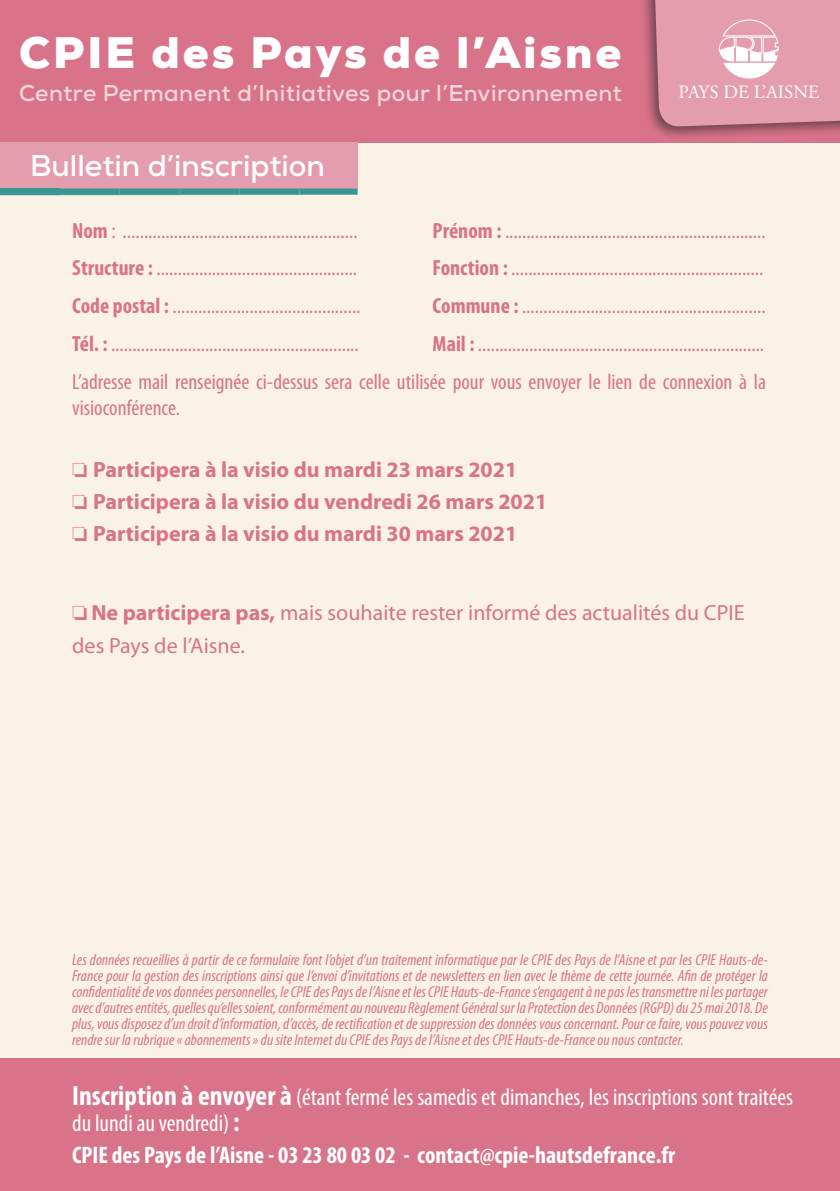
<style>
.page{position:relative;width:840px;height:1191px;background:#fff}
.page>*{position:absolute;margin:0;border:0;box-sizing:border-box;transform-origin:0 0}
.t1{font:900 44px "Nexa";letter-spacing:.07em;color:#fff}
.t2{font:700 30px "Nexa";color:#fff}
.t3{font:condensed 24px/26px "Myriad Pro";color:#fff}
.t4{font:700 condensed 24px "Myriad Pro";color:#fff}
.t5{font:700 22.8px "Nexa";letter-spacing:.02em;color:#f3d5dc}
.t6{font:condensed 22px/37.8px "Myriad Pro";color:#d8738a;text-align:right}
.t7{font:700 22px/32px "Myriad Pro";color:#d8738a}
.t8{font:22px/32px "Myriad Pro";color:#d8738a}
.t9{font:18.8px "Adobe Garamond Pro";color:#fff}
.t10{font:italic condensed 16px/16px "Myriad Pro";color:#d8738a;text-align:justify}
.s1{font-weight:700}
.s2{font-weight:700;font-size:28px}
</style>
<div class="page">
<div style="left:0;top:0;width:839px;height:1191px;background:#faf2e7"></div>
<div style="left:0;top:1059px;width:839px;height:132px;background:#d8738a"></div>
<div style="left:0;top:0;width:839px;height:143px;background:#d8738a"></div>
<div style="left:0;top:142px;width:357px;height:49px;background:#e49dad"></div>
<svg style="left:60px;top:188px;width:297px;height:7px;background:#489994"></svg>
<div style="left:0;top:188px;width:60px;height:7px;background:#369790"></div>
<div style="left:638px;top:0;width:201px;height:141px;background:#231f20;opacity:.6"></div>
<svg style="left:653px;top:0;width:186px;height:127px;background:#e19fae"></svg>
<h1 class="t1" style="left:19px;top:25px;width:603px">CPIE des Pays de l’Aisne</h1>
<h3 class="t5" style="left:19px;top:79px;width:604px">Centre Permanent d’Initiatives pour l’Environnement</h3>
<p class="t9" style="left:678px;top:81px;width:142px">PAYS DE L’AISNE</p>
<h2 class="t2" style="left:30px;top:146px;width:296px">Bulletin d’inscription</h2>
<h3 class="t6" style="left:72px;top:211px;width:287px"><span class="s1">Nom</span> : .......................................................</h3>
<h3 class="t6" style="left:432px;top:211px;width:334px"><span class="s1">Prénom :</span> .............................................................</h3>
<h3 class="t6" style="left:72px;top:249px;width:286px"><span class="s1">Structure :</span> ...............................................</h3>
<h3 class="t6" style="left:432px;top:249px;width:332px"><span class="s1">Fonction :</span> ...........................................................</h3>
<h3 class="t6" style="left:72px;top:287px;width:290px"><span class="s1">Code postal :</span> ............................................</h3>
<h3 class="t6" style="left:432px;top:287px;width:334px"><span class="s1">Commune :</span> .........................................................</h3>
<h3 class="t6" style="left:72px;top:324px;width:288px"><span class="s1">Tél. :</span> ..........................................................</h3>
<h3 class="t6" style="left:72px;top:324px;width:695px"><span class="s1">Mail :</span> ...................................................................<br>L’adresse mail renseignée ci-dessus sera celle utilisée pour vous envoyer le lien de connexion à la</h3>
<h3 class="t6" style="left:72px;top:388px;width:109px">visioconférence.</h3>
<h3 class="t7" style="left:72px;top:453px;width:476px">❏ Participera à la visio du mardi 23 mars 2021<br>❏ Participera à la visio du vendredi 26 mars 2021 ❏ Participera à la visio du mardi 30 mars 2021</h3>
<h3 class="t8" style="left:72px;top:597px;width:673px">❏ <span class="s1">Ne participera pas,</span> mais souhaite rester informé des actualités du CPIE des Pays de l’Aisne.</h3>
<p class="t10" style="left:72px;top:951px;width:697px">Les données recueillies à partir de ce formulaire font l’objet d’un traitement informatique par le CPIE des Pays de l’Aisne et par les CPIE Hauts-de-France pour la gestion des inscriptions ainsi que l’envoi d’invitations et de newsletters en lien avec le thème de cette journée. Afin de protéger la confidentialité de vos données personnelles, le CPIE des Pays de l’Aisne et les CPIE Hauts-de-France s’engagent à ne pas les transmettre ni les partager avec d’autres entités, quelles qu’elles soient, conformément au nouveau Règlement Général sur la Protection des Données (RGPD) du 25 mai 2018. De plus, vous disposez d’un droit d’information, d’accès, de rectification et de suppression des données vous concernant. Pour ce faire, vous pouvez vous rendre sur la rubrique « abonnements » du site Internet du CPIE des Pays de l’Aisne et des CPIE Hauts-de-France ou nous contacter.</p>
<h3 class="t3" style="left:72px;top:1084px;width:722px"><span class="s2">Inscription à envoyer à</span> (étant fermé les samedis et dimanches, les inscriptions sont traitées du lundi au vendredi) <span class="s2">:</span></h3>
<h3 class="t4" style="left:72px;top:1139px;width:604px">CPIE des Pays de l’Aisne - 03 23 80 03 02 - contact@cpie-hautsdefrance.fr</h3>
</div>
